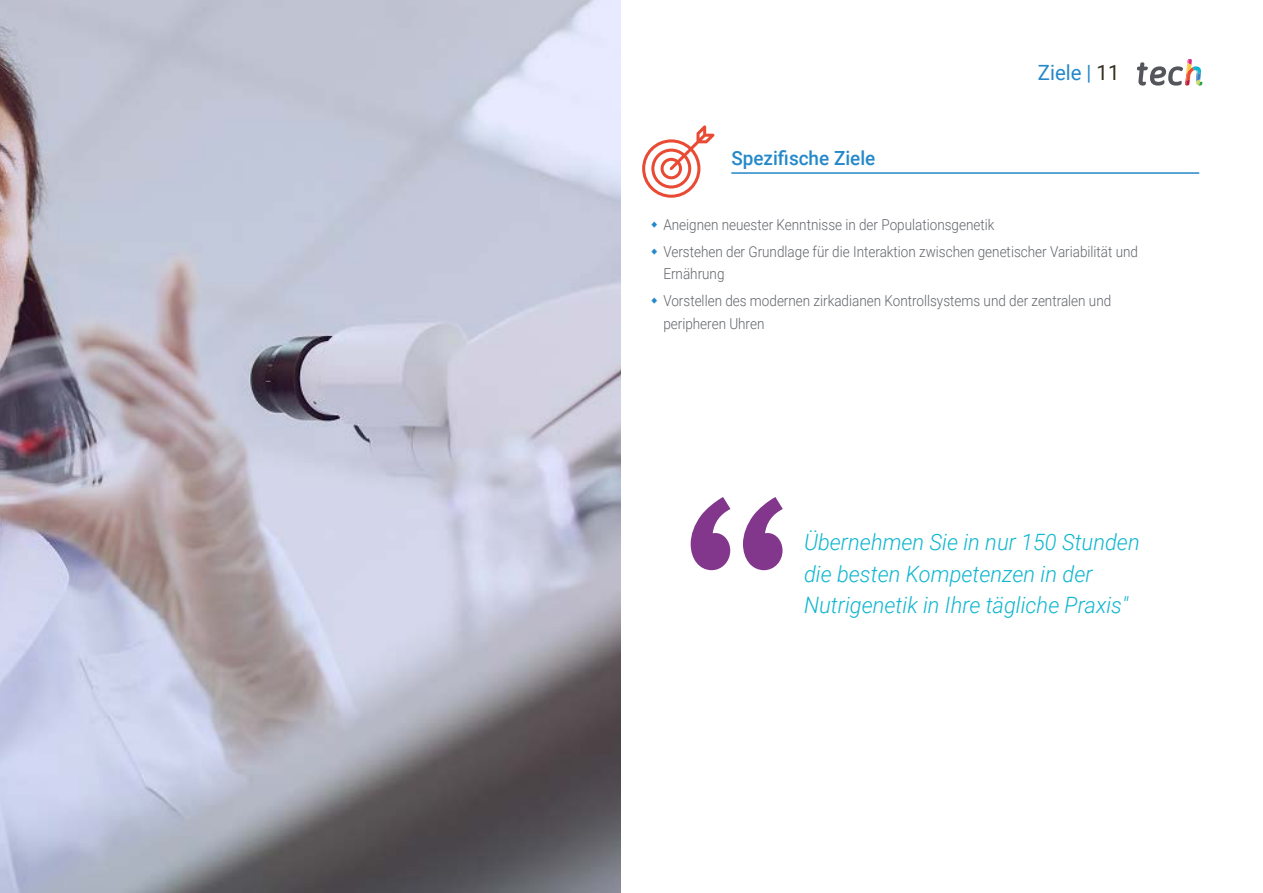
<style>
.page{position:relative;width:1263px;height:893px;background:#fff}
.page>*{position:absolute;margin:0;border:0;box-sizing:border-box;transform-origin:0 0}
.t1{font:italic 300 22.5px/31.5px "Roboto";color:#0fb6cf}
.t2{font:21px "Roboto";color:#2488c9}
.t3{font:500 19.5px "Roboto";color:#2488c9}
.t4{font:300 15px/26.7px "Roboto";color:#61646a;scale:.9 1}
.s1{color:#312e20}
</style>
<div class="page">
<img style="left:0;top:0;width:621px;height:893px">
<svg style="left:1137px;top:59px;width:65px;height:27px"></svg>
<svg style="left:691px;top:497px;width:92px;height:73px"></svg>
<svg style="left:642px;top:125px;width:72px;height:73px"></svg>
<hr style="left:731px;top:173px;width:468px;height:1px;background:#2488c9">
<h3 class="t3" style="left:731px;top:144px;width:145px">Spezifische Ziele</h3>
<h2 class="t2" style="left:1038px;top:57px;width:83px">Ziele | <span class="s1">11</span></h2>
<p class="t4" style="left:663px;top:211px;width:529px">Aneignen neuester Kenntnisse in der Populationsgenetik<br>Verstehen der Grundlage für die Interaktion zwischen genetischer Variabilität und</p>
<p class="t4" style="left:663px;top:260px;width:499px">Ernährung<br>Vorstellen des modernen zirkadianen Kontrollsystems und der zentralen und</p>
<p class="t4" style="left:663px;top:309px;width:114px">peripheren Uhren</p>
<h1 class="t1" style="left:804px;top:526px;width:337px">Übernehmen Sie in nur 150 Stunden die besten Kompetenzen in der<br>Nutrigenetik in Ihre tägliche Praxis″</h1>
</div>
